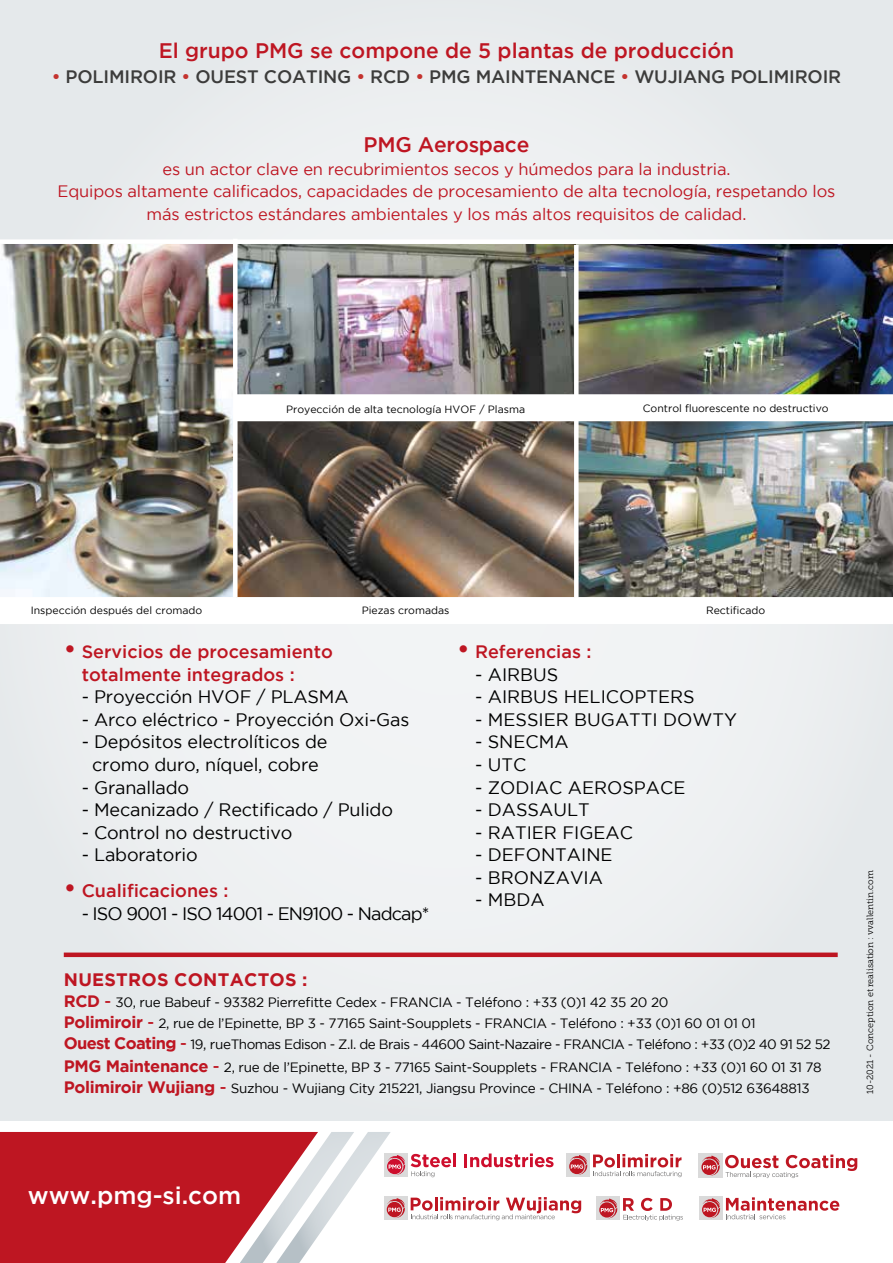
<style>
.page{position:relative;width:893px;height:1263px;background:#fff}
.page>*{position:absolute;margin:0;border:0;box-sizing:border-box;transform-origin:0 0}
.t1{font:500 24.3px "Gotham";color:#fff}
.t2{font:500 21px "Gotham";color:#be1622}
.t3{font:18px/22.5px "Gotham";letter-spacing:-.01em;color:#000;text-align:center}
.t4{font:500 18px/22.5px "Gotham";color:#be1622}
.t5{font:500 18px "Gotham";letter-spacing:-.01em;color:#3c3c3b}
.t6{font:18px "Gotham";letter-spacing:-.05em;color:#000}
.t7{font:700 18px "Gotham";letter-spacing:.015em;color:#be1622}
.t8{font:16.5px/22.5px "Gotham";letter-spacing:-.01em;color:#be1622;text-align:center}
.t9{font:13.5px/21px "Gotham";letter-spacing:-.02em;color:#000}
.t10{font:10.5px "Gotham";color:#000}
.t11{font:9px "Museo Slab 300";color:#000}
.s1{color:#c4332f}
.s2{font-size:25.5px}
.s3{font-weight:700;font-size:16.5px;color:#be1622}
.s4{font-weight:500;font-size:16.5px;color:#be1622}
</style>
<div class="page">
<div style="left:0;top:0;width:893px;height:1120px;background:#ebedef"></div>
<img style="left:238px;top:421px;width:336px;height:176px">
<img style="left:579px;top:421px;width:314px;height:176px">
<img style="left:0;top:245px;width:233px;height:352px">
<img style="left:238px;top:245px;width:655px;height:149px">
<div style="left:574px;top:245px;width:5px;height:352px;background:#fff"></div>
<div style="left:233px;top:239px;width:5px;height:358px;background:#fff"></div>
<div style="left:0;top:239px;width:893px;height:5px;background:#fff"></div>
<div style="left:233px;top:394px;width:660px;height:27px;background:#fff"></div>
<div style="left:0;top:597px;width:893px;height:27px;background:#fff"></div>
<div style="left:64px;top:952px;width:774px;height:5px;background:#be1622"></div>
<div style="left:566px;top:1153px;width:24px;height:24px;background:#dadada"></div>
<svg style="left:570px;top:1155px;width:17px;height:20px"></svg>
<svg style="left:593px;top:1154px;width:88px;height:23px"></svg>
<div style="left:384px;top:1153px;width:24px;height:24px;background:#dadada"></div>
<svg style="left:411px;top:1154px;width:40px;height:23px"></svg>
<hr style="left:453px;top:1153px;width:3px;height:14px;background:#ce0e2d">
<svg style="left:464px;top:1153px;width:90px;height:14px"></svg>
<div style="left:699px;top:1153px;width:24px;height:25px;background:#dadada"></div>
<svg style="left:702px;top:1154px;width:155px;height:24px"></svg>
<div style="left:384px;top:1196px;width:24px;height:24px;background:#dadada"></div>
<svg style="left:0;top:1132px;width:405px;height:131px"></svg>
<svg style="left:411px;top:1197px;width:170px;height:23px"></svg>
<div style="left:699px;top:1196px;width:24px;height:24px;background:#dadada"></div>
<svg style="left:703px;top:1198px;width:17px;height:21px"></svg>
<svg style="left:726px;top:1197px;width:113px;height:22px"></svg>
<div style="left:596px;top:1196px;width:24px;height:24px;background:#dadada"></div>
<svg style="left:600px;top:1198px;width:17px;height:21px"></svg>
<svg style="left:623px;top:1198px;width:60px;height:22px"></svg>
<h2 class="t2" style="left:159px;top:38px;width:577px">El grupo PMG se compone de 5 plantas de producción</h2>
<h3 class="t5" style="left:52px;top:66px;width:791px"><span class="s1">•</span> POLIMIROIR <span class="s1">•</span> OUEST COATING <span class="s1">•</span> RCD <span class="s1">•</span> PMG MAINTENANCE <span class="s1">•</span> WUJIANG POLIMIROIR</h3>
<h2 class="t2" style="left:364px;top:133px;width:167px">PMG Aerospace</h2>
<p class="t8" style="left:58px;top:157px;width:779px">es un actor clave en recubrimientos secos y húmedos para la industria.<br>Equipos altamente calificados, capacidades de procesamiento de alta tecnología, respetando los más estrictos estándares ambientales y los más altos requisitos de calidad.</p>
<p class="t10" style="left:286px;top:403px;width:240px">Proyección de alta tecnología HVOF / Plasma</p>
<p class="t10" style="left:643px;top:402px;width:187px">Control fluorescente no destructivo</p>
<p class="t10" style="left:31px;top:605px;width:173px">Inspección después del cromado</p>
<p class="t10" style="left:362px;top:605px;width:89px">Piezas cromadas</p>
<p class="t10" style="left:706px;top:605px;width:61px">Rectificado</p>
<h3 class="t4" style="left:82px;top:640px;width:253px;text-indent:-18px"><span class="s2">•</span> Servicios de procesamiento totalmente integrados :</h3>
<h3 class="t3" style="left:82px;top:686px;width:268px">- Proyección HVOF / PLASMA</h3>
<h3 class="t3" style="left:82px;top:708px;width:329px">- Arco eléctrico - Proyección Oxi-Gas</h3>
<h3 class="t3" style="left:82px;top:731px;width:247px">- Depósitos electrolíticos de cromo duro, níquel, cobre</h3>
<h3 class="t3" style="left:82px;top:776px;width:109px">- Granallado</h3>
<h3 class="t3" style="left:82px;top:798px;width:313px">- Mecanizado / Rectificado / Pulido</h3>
<h3 class="t3" style="left:82px;top:821px;width:212px">- Control no destructivo</h3>
<h3 class="t3" style="left:82px;top:843px;width:117px">- Laboratorio</h3>
<h3 class="t4" style="left:64px;top:879px;width:166px"><span class="s2">•</span> Cualificaciones :</h3>
<h3 class="t6" style="left:82px;top:903px;width:349px">- ISO 9001 - ISO 14001 - EN9100 - Nadcap*</h3>
<h3 class="t4" style="left:457px;top:640px;width:136px"><span class="s2">•</span> Referencias :</h3>
<h3 class="t3" style="left:475px;top:663px;width:85px">- AIRBUS</h3>
<h3 class="t3" style="left:475px;top:686px;width:221px">- AIRBUS HELICOPTERS</h3>
<h3 class="t3" style="left:475px;top:708px;width:263px">- MESSIER BUGATTI DOWTY</h3>
<h3 class="t3" style="left:475px;top:731px;width:95px">- SNECMA</h3>
<h3 class="t3" style="left:475px;top:753px;width:53px">- UTC</h3>
<h3 class="t3" style="left:475px;top:776px;width:212px">- ZODIAC AEROSPACE</h3>
<h3 class="t3" style="left:475px;top:798px;width:116px">- DASSAULT</h3>
<h3 class="t3" style="left:475px;top:821px;width:160px">- RATIER FIGEAC</h3>
<h3 class="t3" style="left:475px;top:843px;width:139px">- DEFONTAINE</h3>
<h3 class="t3" style="left:475px;top:866px;width:129px">- BRONZAVIA</h3>
<h3 class="t3" style="left:475px;top:888px;width:71px">- MBDA</h3>
<h3 class="t7" style="left:64px;top:969px;width:245px">NUESTROS CONTACTOS :</h3>
<p class="t9" style="left:64px;top:992px;width:768px"><span class="s3">RCD</span> <span class="s4">-</span> 30, rue Babeuf - 93382 Pierrefitte Cedex - FRANCIA - Teléfono : +33 (0)1 42 35 20 20<br><span class="s3">Polimiroir</span> <span class="s4">-</span> 2, rue de l’Epinette, BP 3 - 77165 Saint-Soupplets - FRANCIA - Teléfono : +33 (0)1 60 01 01 01<br><span class="s3">Ouest Coating</span> <span class="s4">-</span> 19, rueThomas Edison - Z.I. de Brais - 44600 Saint-Nazaire - FRANCIA - Teléfono : +33 (0)2 40 91 52 52</p>
<p class="t9" style="left:64px;top:1056px;width:759px"><span class="s3">PMG Maintenance</span> <span class="s4">-</span> 2, rue de l’Epinette, BP 3 - 77165 Saint-Soupplets - FRANCIA - Teléfono : +33 (0)1 60 01 31 78<br><span class="s3">Polimiroir Wujiang</span> <span class="s4">-</span> Suzhou - Wujiang City 215221, Jiangsu Province - CHINA - Teléfono : +86 (0)512 63648813</p>
<h1 class="t1" style="left:28px;top:1181px;width:215px">www.pmg-si.com</h1>
<p class="t11" style="left:865px;top:1094px;width:225px;rotate:-90deg">10-2021 - Conception et realisation : vvallentin.com</p>
</div>
